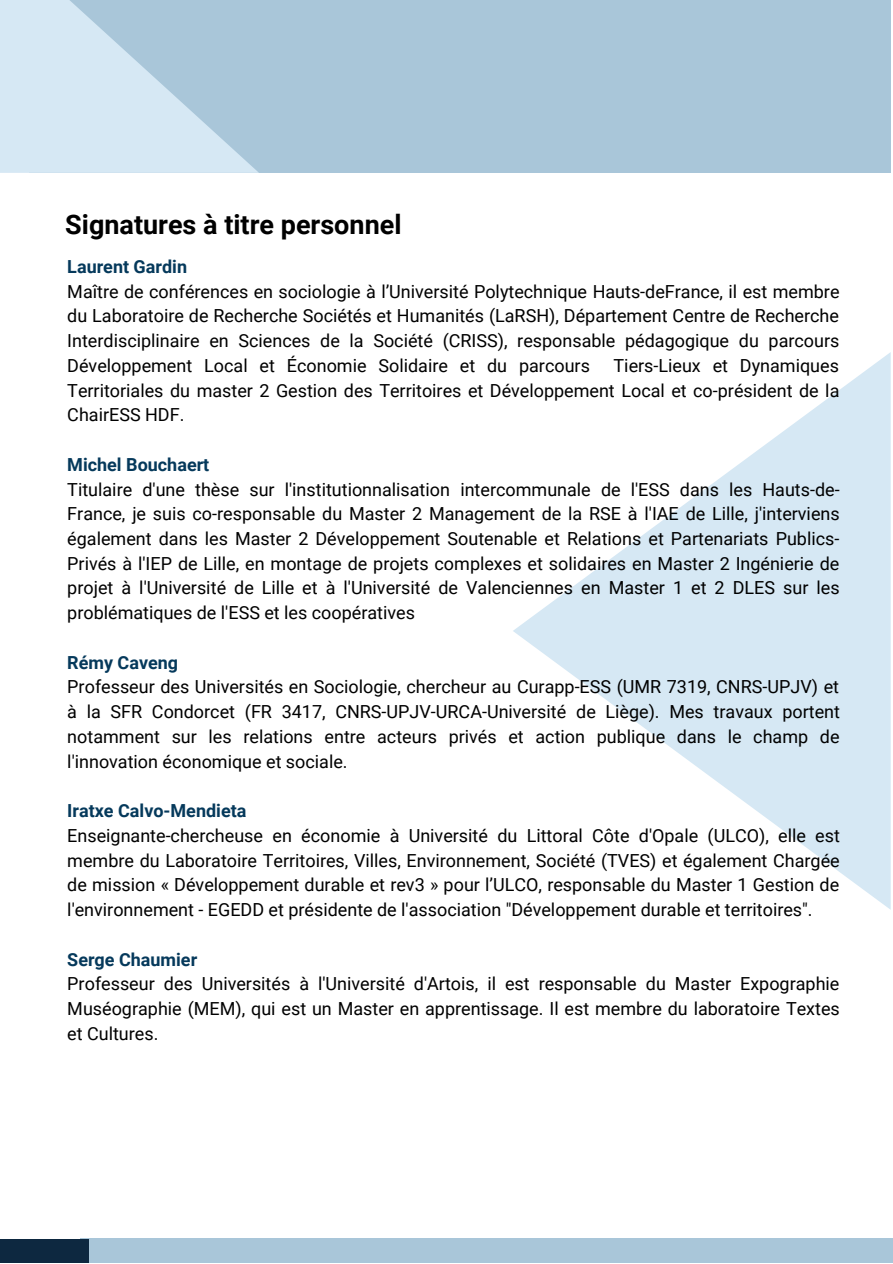
<style>
.page{position:relative;width:893px;height:1264px;background:#fff}
.page>*{position:absolute;margin:0;border:0;box-sizing:border-box;transform-origin:0 0}
.t1{font:700 27px "Roboto";color:#000}
.t2{font:18px/24.8px "Roboto";color:#000;text-align:justify}
.t3{font:700 18px "Roboto";color:#05395b}
</style>
<div class="page">
<div style="left:29px;top:0;width:861px;height:173px;background:#a9c6d9"></div>
<svg style="left:0;top:0;width:259px;height:173px"></svg>
<div style="left:81px;top:1237px;width:811px;height:25px;background:#a9c6d9"></div>
<div style="left:0;top:1238px;width:89px;height:24px;background:#0d2840"></div>
<svg style="left:513px;top:353px;width:377px;height:556px"></svg>
<h1 class="t1" style="left:65px;top:209px;width:338px">Signatures à titre personnel</h1>
<p class="t3" style="left:67px;top:256px;width:121px">Laurent Gardin</p>
<p class="t2" style="left:67px;top:279px;width:773px">Maître de conférences en sociologie à l’Université Polytechnique Hauts-deFrance, il est membre du Laboratoire de Recherche Sociétés et Humanités (LaRSH), Département Centre de Recherche Interdisciplinaire en Sciences de la Société (CRISS), responsable pédagogique du parcours Développement Local et Économie Solidaire et du parcours</p>
<p class="t2" style="left:67px;top:353px;width:773px;text-indent:546px">Tiers-Lieux et Dynamiques Territoriales du master 2 Gestion des Territoires et Développement Local et co-président de la ChairESS HDF.</p>
<p class="t3" style="left:67px;top:454px;width:143px">Michel Bouchaert</p>
<p class="t2" style="left:67px;top:477px;width:773px">Titulaire d'une thèse sur l'institutionnalisation intercommunale de l'ESS dans les Hauts-de-France, je suis co-responsable du Master 2 Management de la RSE à l'IAE de Lille, j'interviens également dans les Master 2 Développement Soutenable et Relations et Partenariats Publics-Privés à l'IEP de Lille, en montage de projets complexes et solidaires en Master 2 Ingénierie de projet à l'Université de Lille et à l'Université de Valenciennes en Master 1 et 2 DLES sur les problématiques de l'ESS et les coopératives</p>
<p class="t3" style="left:67px;top:652px;width:112px">Rémy Caveng</p>
<p class="t2" style="left:67px;top:675px;width:774px">Professeur des Universités en Sociologie, chercheur au Curapp-ESS (UMR 7319, CNRS-UPJV) et à la SFR Condorcet (FR 3417, CNRS-UPJV-URCA-Université de Liège). Mes travaux portent notamment sur les relations entre acteurs privés et action publique dans le champ de l'innovation économique et sociale.</p>
<p class="t3" style="left:67px;top:800px;width:181px">Iratxe Calvo-Mendieta</p>
<p class="t2" style="left:67px;top:823px;width:774px">Enseignante-chercheuse en économie à Université du Littoral Côte d'Opale (ULCO), elle est membre du Laboratoire Territoires, Villes, Environnement, Société (TVES) et également Chargée de mission « Développement durable et rev3 » pour l’ULCO, responsable du Master 1 Gestion de l'environnement - EGEDD et présidente de l'association "Développement durable et territoires".</p>
<p class="t3" style="left:67px;top:948px;width:131px">Serge Chaumier</p>
<p class="t2" style="left:67px;top:971px;width:774px">Professeur des Universités à l'Université d'Artois, il est responsable du Master Expographie Muséographie (MEM), qui est un Master en apprentissage. Il est membre du laboratoire Textes et Cultures.</p>
</div>
